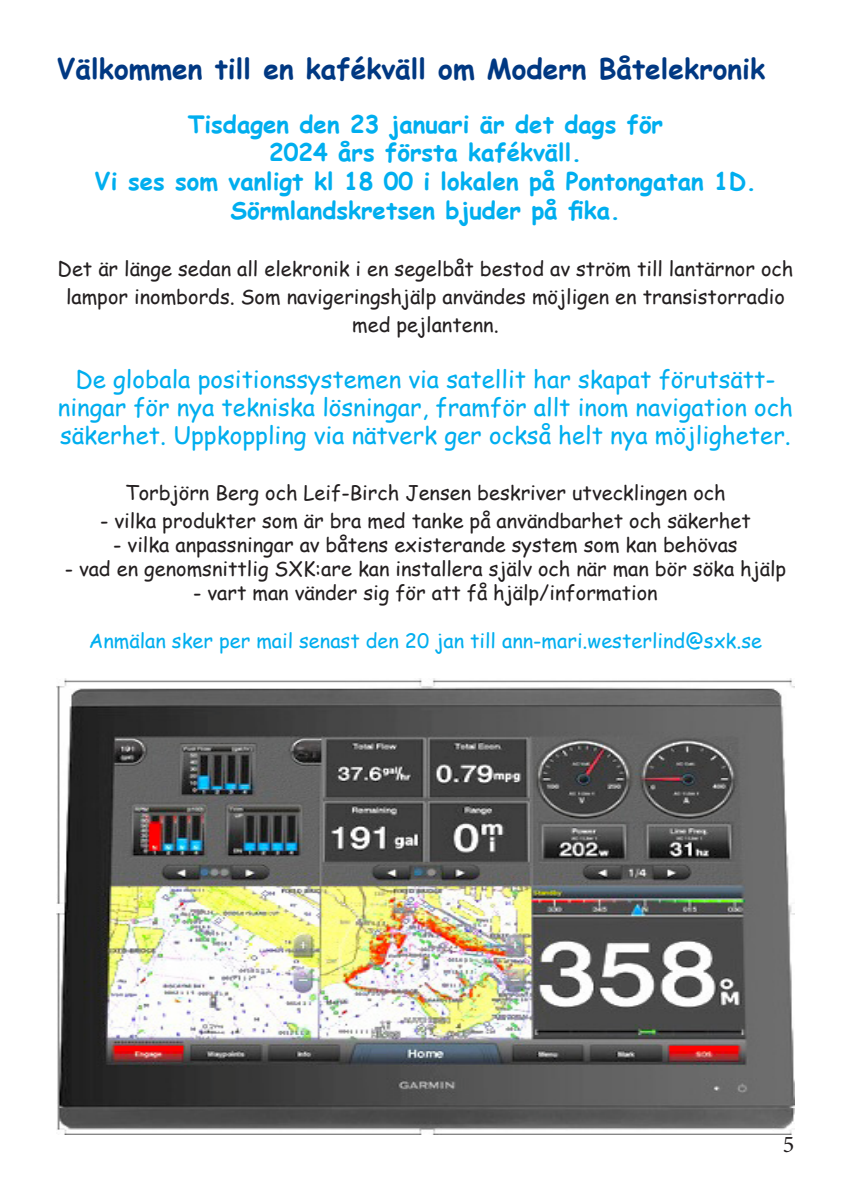
<style>
.page{position:relative;width:851px;height:1191px;background:#fff}
.page>*{position:absolute;margin:0;border:0;box-sizing:border-box;transform-origin:0 0}
.t1{font:700 28px "Comic Sans MS";color:#003882}
.t2{font:24px/28px "Comic Sans MS";color:#00aeef;text-align:center}
.t3{font:700 24px "Comic Sans MS";color:#00aeef}
.t4{font:24px "Minion Pro";color:#231f20}
.t5{font:20px/28px "Comic Sans MS";color:#231f20;text-align:center}
.t6{font:20px "Comic Sans MS";color:#00aeef}
</style>
<div class="page">
<img style="left:57px;top:678px;width:737px;height:456px">
<p class="t1" style="left:57px;top:48px;width:709px">Välkommen till en kafékväll om Modern Båtelekronik</p>
<p class="t3" style="left:188px;top:106px;width:477px">Tisdagen den 23 januari är det dags för</p>
<p class="t3" style="left:269px;top:135px;width:314px">2024 års första kafékväll.</p>
<p class="t3" style="left:95px;top:164px;width:663px">Vi ses som vanligt kl 18 00 i lokalen på Pontongatan 1D.</p>
<p class="t3" style="left:230px;top:193px;width:391px">Sörmlandskretsen bjuder på fika.</p>
<p class="t5" style="left:58px;top:254px;width:737px">Det är länge sedan all elekronik i en segelbåt bestod av ström till lantärnor och lampor inombords. Som navigeringshjälp användes möjligen en transistorradio med pejlantenn.</p>
<p class="t2" style="left:58px;top:364px;width:736px">De globala positionssystemen via satellit har skapat förutsätt&shy;ningar för nya tekniska lösningar, framför allt inom navigation och säkerhet. Uppkoppling via nätverk ger också helt nya möjligheter.</p>
<p class="t5" style="left:125px;top:478px;width:602px">Torbjörn Berg och Leif-Birch Jensen beskriver utvecklingen och</p>
<p class="t5" style="left:100px;top:506px;width:652px">- vilka produkter som är bra med tanke på användbarhet och säkerhet</p>
<p class="t5" style="left:113px;top:530px;width:625px">- vilka anpassningar av båtens existerande system som kan behövas</p>
<p class="t5" style="left:65px;top:554px;width:723px">- vad en genomsnittlig SXK:are kan installera själv och när man bör söka hjälp</p>
<p class="t5" style="left:193px;top:578px;width:466px">- vart man vänder sig för att få hjälp/information</p>
<p class="t6" style="left:89px;top:626px;width:674px">Anmälan sker per mail senast den 20 jan till ann-mari.westerlind@sxk.se</p>
<p class="t4" style="left:782px;top:1128px;width:13px">5</p>
</div>
